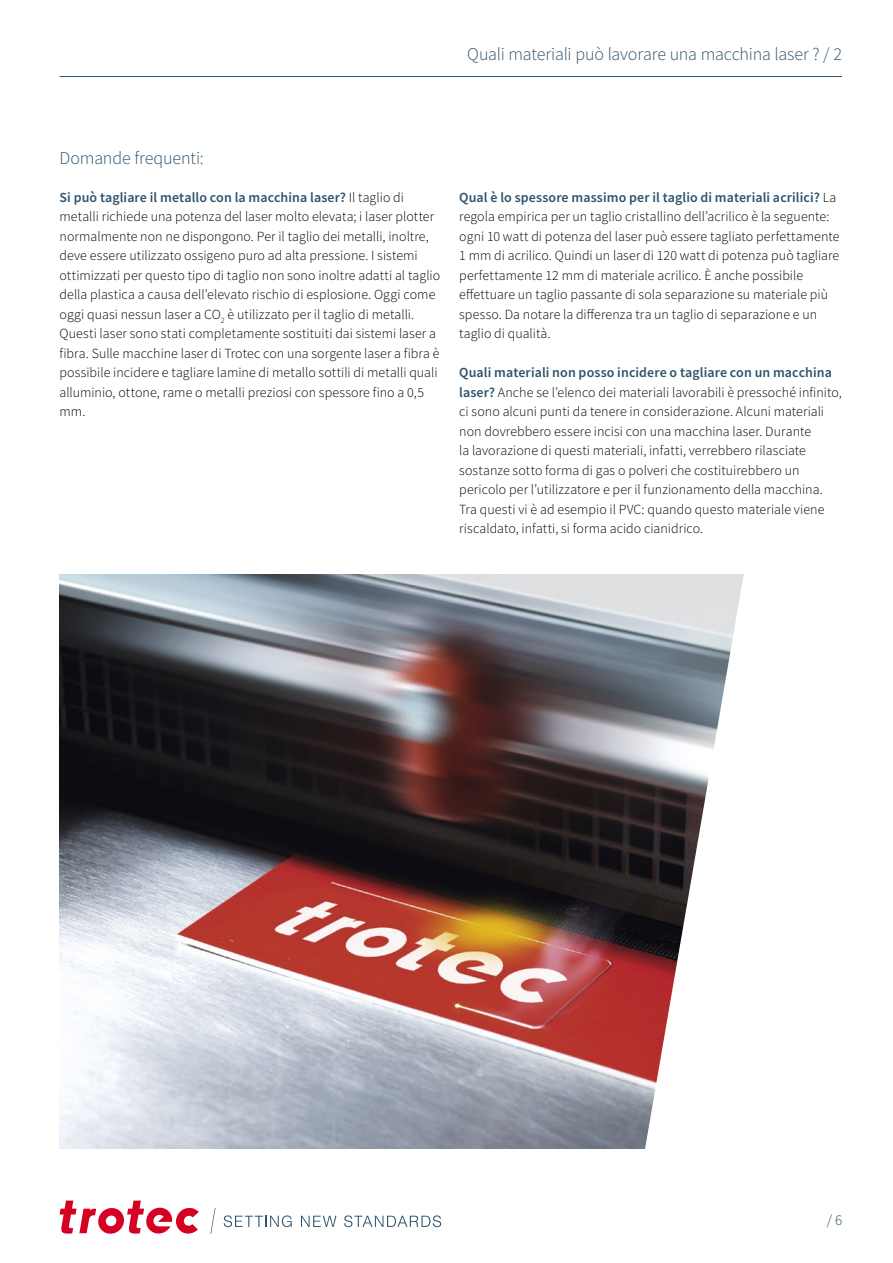
<style>
.page{position:relative;width:893px;height:1263px;background:#fff}
.page>*{position:absolute;margin:0;border:0;box-sizing:border-box;transform-origin:0 0}
.t1{font:300 18px "Source Sans Pro";letter-spacing:-.01em;color:#2e536c}
.t2{font:300 15px "Source Sans Pro";color:#2e536c}
.t3{font:300 13.95px/19.5px "Source Sans Pro";letter-spacing:.005em;color:#000}
.s1{font-weight:600;color:#2e536c}
</style>
<div class="page">
<img style="left:60px;top:574px;width:578px;height:574px">
<svg style="left:638px;top:574px;width:106px;height:575px"></svg>
<svg style="left:210px;top:1208px;width:5px;height:26px"></svg>
<svg style="left:224px;top:1215px;width:68px;height:12px"></svg>
<svg style="left:301px;top:1216px;width:35px;height:11px"></svg>
<svg style="left:344px;top:1215px;width:97px;height:12px"></svg>
<svg style="left:60px;top:1200px;width:139px;height:34px"></svg>
<hr style="left:60px;top:76px;width:782px;height:1px;background:#2e536c">
<p class="t1" style="left:60px;top:147px;width:146px">Domande frequenti:</p>
<p class="t1" style="left:467px;top:43px;width:376px">Quali materiali può lavorare una macchina laser ? / 2</p>
<p class="t3" style="left:60px;top:187px;width:382px"><span class="s1">Si può tagliare il metallo con la macchina laser?</span> Il taglio di metalli richiede una potenza del laser molto elevata; i laser plotter normalmente non ne dispongono. Per il taglio dei metalli, inoltre, deve essere utilizzato ossigeno puro ad alta pressione. I sistemi ottimizzati per questo tipo di taglio non sono inoltre adatti al taglio della plastica a causa dell’elevato rischio di esplosione. Oggi come oggi quasi nessun laser a CO<sub>2</sub> è utilizzato per il taglio di metalli.<br>Questi laser sono stati completamente sostituiti dai sistemi laser a fibra. Sulle macchine laser di Trotec con una sorgente laser a fibra è possibile incidere e tagliare lamine di metallo sottili di metalli quali alluminio, ottone, rame o metalli preziosi con spessore fino a 0,5 mm.</p>
<p class="t3" style="left:459px;top:187px;width:382px"><span class="s1">Qual è lo spessore massimo per il taglio di materiali acrilici?</span> La regola empirica per un taglio cristallino dell’acrilico è la seguente: ogni 10 watt di potenza del laser può essere tagliato perfettamente 1 mm di acrilico. Quindi un laser di 120 watt di potenza può tagliare perfettamente 12 mm di materiale acrilico. È anche possibile effettuare un taglio passante di sola separazione su materiale più spesso. Da notare la differenza tra un taglio di separazione e un taglio di qualità.</p>
<p class="t3" style="left:459px;top:363px;width:384px"><span class="s1">Quali materiali non posso incidere o tagliare con un macchina laser?</span> Anche se l’elenco dei materiali lavorabili è pressoché infinito, ci sono alcuni punti da tenere in considerazione. Alcuni materiali non dovrebbero essere incisi con una macchina laser. Durante<br>la lavorazione di questi materiali, infatti, verrebbero rilasciate sostanze sotto forma di gas o polveri che costituirebbero un pericolo per l’utilizzatore e per il funzionamento della macchina.<br>Tra questi vi è ad esempio il PVC: quando questo materiale viene riscaldato, infatti, si forma acido cianidrico.</p>
<p class="t2" style="left:827px;top:1211px;width:17px">/ 6</p>
</div>
